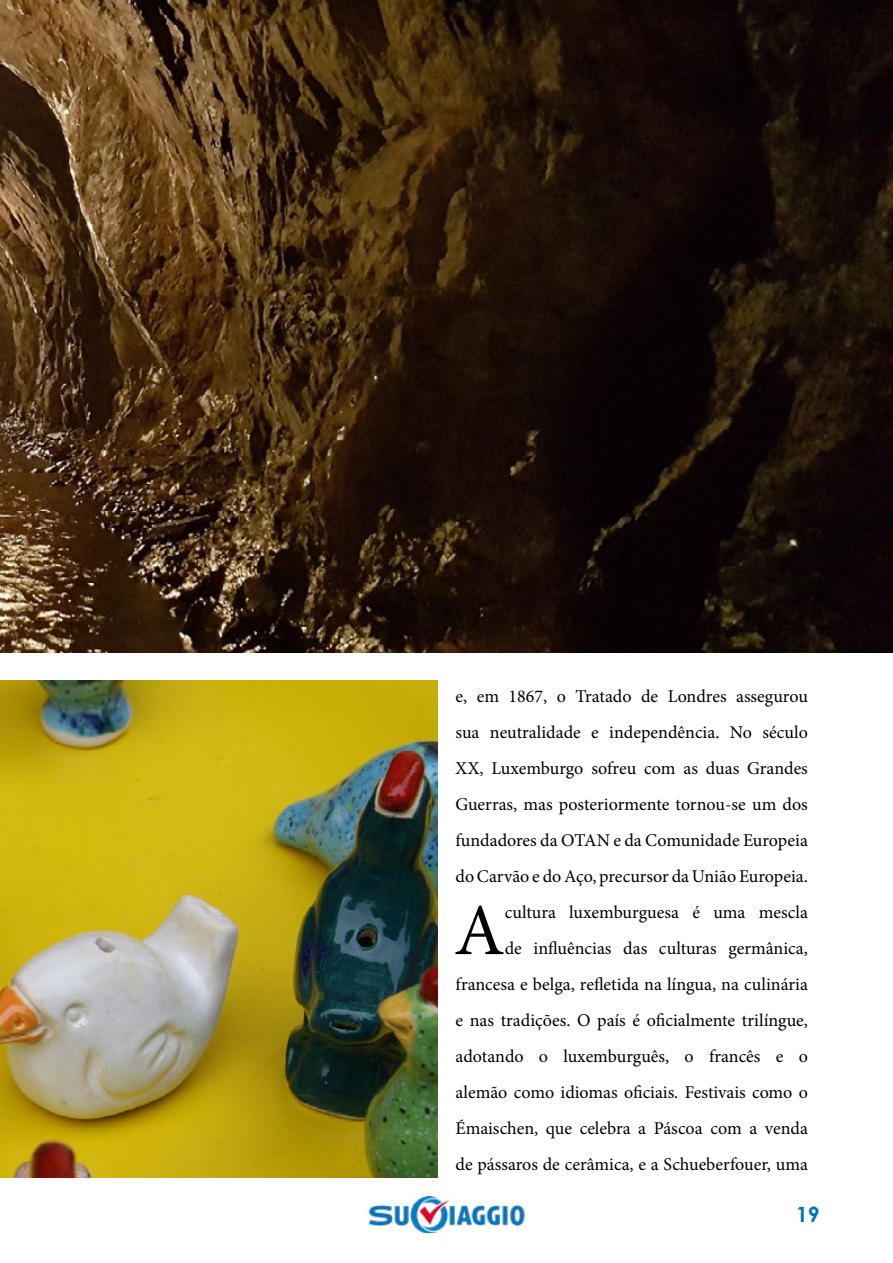
<style>
.page{position:relative;width:893px;height:1263px;background:#fff}
.page>*{position:absolute;margin:0;border:0;box-sizing:border-box;transform-origin:0 0}
.t1{font:73.35px "Minion Pro";color:#000}
.t2{font:700 21px "Century Gothic";color:#0071bc}
.t3{font:18px/36px "Minion Pro";color:#000;text-align:justify}
</style>
<div class="page">
<img style="left:368px;top:1196px;width:157px;height:36px">
<img style="left:0;top:0;width:893px;height:652px">
<img style="left:0;top:681px;width:437px;height:497px">
<p class="t3" style="left:455px;top:678px;width:354px">e, em 1867, o Tratado de Londres assegurou sua neutralidade e independência. No século XX, Luxemburgo sofreu com as duas Grandes Guerras, mas posteriormente tornou-se um dos fundadores da OTAN e da Comunidade Europeia do Carvão e do Aço, precursor da União Europeia.</p>
<h1 class="t1" style="left:454px;top:881px;width:52px">A</h1>
<p class="t3" style="left:455px;top:894px;width:354px;text-align:right">cultura luxemburguesa é uma mescla<br>de influências das culturas germânica, francesa e belga, refletida na língua, na culinária e nas tradições. O país é oficialmente trilíngue, adotando o luxemburguês, o francês e o alemão como idiomas oficiais. Festivais como o Émaischen, que celebra a Páscoa com a venda de pássaros de cerâmica, e a Schueberfouer, uma</p>
<p class="t2" style="left:796px;top:1199px;width:25px">19</p>
</div>
